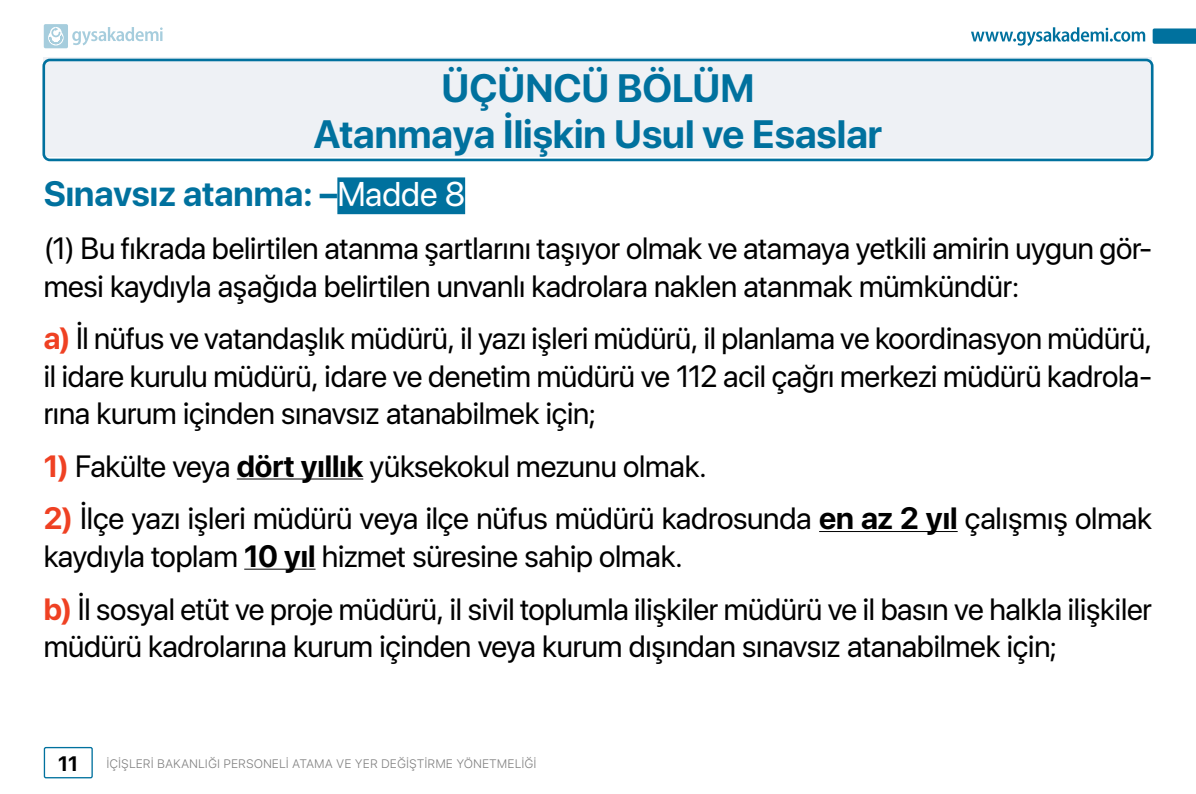
<style>
.page{position:relative;width:1196px;height:794px;background:#fff}
.page>*{position:absolute;margin:0;border:0;box-sizing:border-box;transform-origin:0 0}
.t1{font:700 39.38px/45.5px "SF Pro Display";color:#00719e;text-align:center}
.t2{font:700 35px "SF Pro Display";color:#00719e}
.t3{font:30.62px/37.6px "SF Pro Display";letter-spacing:-.005em;color:#000}
.t4{font:700 20.82px "SF Pro Display";color:#000}
.t5{font:300 12.25px "SF Pro Text";color:#808080}
.s1{font-weight:400;font-size:34.12px;color:#fff}
.s2{font-weight:700;color:#ef4123}
.s3{font-weight:700}
</style>
<div class="page">
<div style="left:44px;top:57px;width:1108px;height:100px;background:#eef1f5"></div>
<div style="left:42px;top:59px;width:1111px;height:102px;border:3px solid #00719e;border-radius:6px"></div>
<div style="left:337px;top:177px;width:128px;height:37px;background:#00719e"></div>
<hr style="left:237px;top:479px;width:126px;height:1px;background:#000">
<hr style="left:819px;top:531px;width:138px;height:1px;background:#000">
<hr style="left:244px;top:569px;width:71px;height:1px;background:#000">
<div style="left:44px;top:747px;width:49px;height:31px;border:1px solid #00719e;border-radius:2px"></div>
<svg style="left:971px;top:27px;width:173px;height:19px"></svg>
<svg style="left:1152px;top:28px;width:43px;height:16px"></svg>
<svg style="left:44px;top:24px;width:119px;height:24px"></svg>
<p class="t1" style="left:313px;top:66px;width:570px">ÜÇÜNCÜ BÖLÜM<br>Atanmaya İlişkin Usul ve Esaslar</p>
<p class="t2" style="left:44px;top:174px;width:423px">Sınavsız atanma: –<span class="s1">Madde 8</span></p>
<p class="t3" style="left:44px;top:229px;width:1109px">(1) Bu fıkrada belirtilen atanma şartlarını taşıyor olmak ve atamaya yetkili amirin uygun gör&shy;mesi kaydıyla aşağıda belirtilen unvanlı kadrolara naklen atanmak mümkündür:</p>
<p class="t3" style="left:44px;top:319px;width:1109px;text-align:justify"><span class="s2">a)</span> İl nüfus ve vatandaşlık müdürü, il yazı işleri müdürü, il planlama ve koordinasyon müdürü, il idare kurulu müdürü, idare ve denetim müdürü ve 112 acil çağrı merkezi müdürü kadrola&shy;rına kurum içinden sınavsız atanabilmek için;</p>
<p class="t3" style="left:44px;top:447px;width:664px"><span class="s2">1)</span> Fakülte veya <span class="s3">dört yıllık</span> yüksekokul mezunu olmak.</p>
<p class="t3" style="left:44px;top:499px;width:1109px"><span class="s2">2)</span> İlçe yazı işleri müdürü veya ilçe nüfus müdürü kadrosunda <span class="s3">en az 2 yıl</span> çalışmış olmak kaydıyla toplam <span class="s3">10 yıl</span> hizmet süresine sahip olmak.</p>
<p class="t3" style="left:44px;top:590px;width:1109px"><span class="s2">b)</span> İl sosyal etüt ve proje müdürü, il sivil toplumla ilişkiler müdürü ve il basın ve halkla ilişkiler müdürü kadrolarına kurum içinden veya kurum dışından sınavsız atanabilmek için;</p>
<p class="t4" style="left:58px;top:751px;width:22px">11</p>
<p class="t5" style="left:106px;top:755px;width:431px">İÇİŞLERİ BAKANLIĞI PERSONELİ ATAMA VE YER DEĞİŞTİRME YÖNETMELİĞİ</p>
</div>
